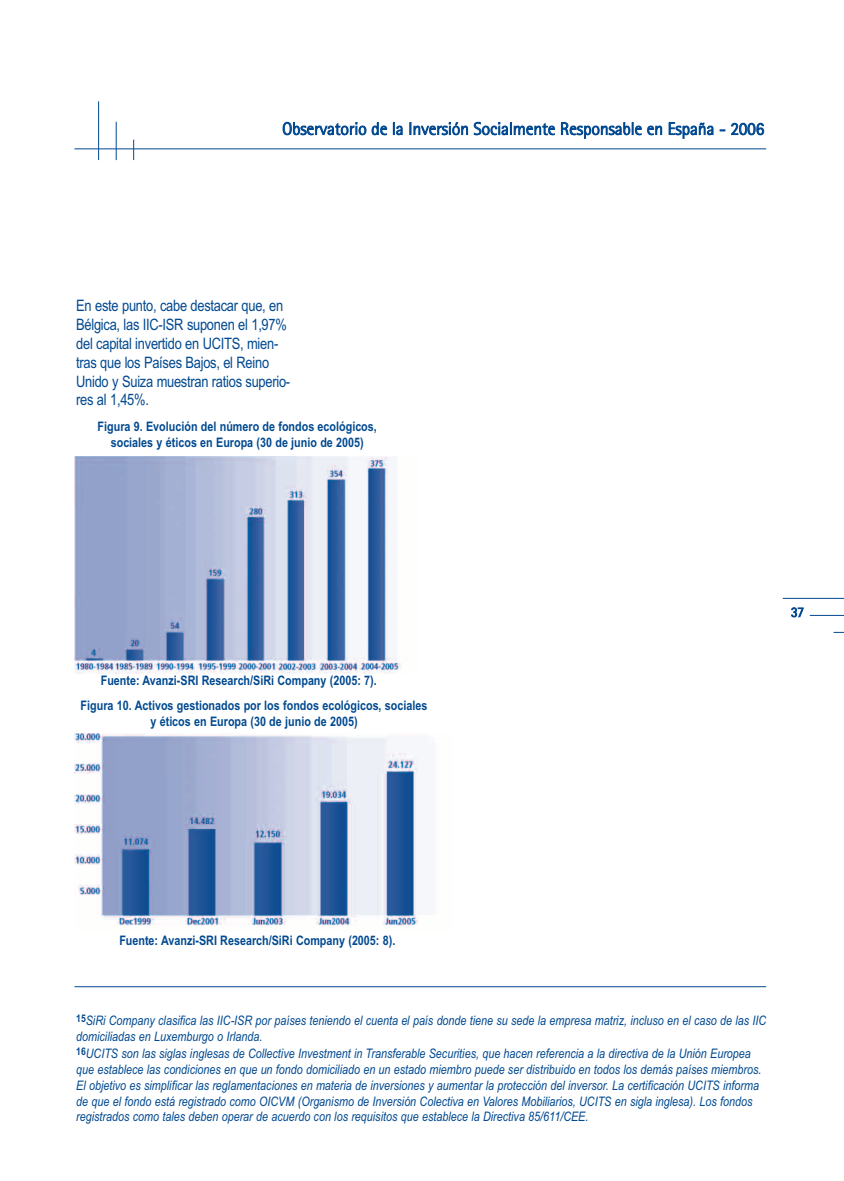
<style>
.page{position:relative;width:844px;height:1181px;background:#fff}
.page>*{position:absolute;margin:0;border:0;box-sizing:border-box;transform-origin:0 0}
.t1{font:300 17.5px "Rotis Semi Sans";color:#014990}
.t2{font:15.75px/18.9px "Arial Narrow";letter-spacing:-.02em;color:#014990}
.t3{font:300 14px "Rotis Semi Sans";color:#014990}
.t4{font:italic 13.12px/15.8px "Arial Narrow";color:#014990}
.t5{font:700 13.12px/15.8px "Arial Narrow";color:#014990;text-align:center}
</style>
<div class="page">
<hr style="left:98px;top:101px;width:1px;height:59px;background:#014990">
<hr style="left:74px;top:148px;width:692px;height:1px;background:#014990">
<hr style="left:74px;top:986px;width:692px;height:1px;background:#014990">
<svg style="left:133px;top:140px;width:1px;height:20px"></svg>
<hr style="left:116px;top:122px;width:1px;height:38px;background:#014990">
<hr style="left:809px;top:615px;width:34px;height:1px;background:#014990">
<hr style="left:782px;top:598px;width:61px;height:1px;background:#014990">
<img style="left:74px;top:456px;width:328px;height:217px">
<img style="left:74px;top:733px;width:344px;height:193px">
<h1 class="t1" style="left:282px;top:122px;width:483px">Observatorio de la Inversión Socialmente Responsable en España - 2006</h1>
<p class="t2" style="left:76px;top:296px;width:215px">En este punto, cabe destacar que, en<br>Bélgica, las IIC-ISR suponen el 1,97% del capital invertido en UCITS, mien&shy;tras que los Países Bajos, el Reino<br>Unido y Suiza muestran ratios superio&shy;res al 1,45%.</p>
<p class="t5" style="left:98px;top:419px;width:281px">Figura 9. Evolución del número de fondos ecológicos, sociales y éticos en Europa (30 de junio de 2005)</p>
<p class="t5" style="left:81px;top:668px;width:348px;line-height:25.2px;text-align:left;text-indent:20px">Fuente: Avanzi-SRI Research/SiRi Company (2005: 7).<br>Figura 10. Activos gestionados por los fondos ecológicos, sociales</p>
<p class="t5" style="left:150px;top:713px;width:208px">y éticos en Europa (30 de junio de 2005)</p>
<p class="t3" style="left:790px;top:607px;width:15px">37</p>
<p class="t5" style="left:119px;top:932px;width:277px">Fuente: Avanzi-SRI Research/SiRi Company (2005: 8).</p>
<p class="t4" style="left:76px;top:1012px;width:691px"><sup>15</sup>SiRi Company clasifica las IIC-ISR por países teniendo el cuenta el país donde tiene su sede la empresa matriz, incluso en el caso de las IIC domiciliadas en Luxemburgo o Irlanda.</p>
<p class="t4" style="left:76px;top:1046px;width:686px"><sup>16</sup>UCITS son las siglas inglesas de Collective Investment in Transferable Securities, que hacen referencia a la directiva de la Unión Europea que establece las condiciones en que un fondo domiciliado en un estado miembro puede ser distribuido en todos los demás países miembros.<br>El objetivo es simplificar las reglamentaciones en materia de inversiones y aumentar la protección del inversor. La certificación UCITS informa de que el fondo está registrado como OICVM (Organismo de Inversión Colectiva en Valores Mobiliarios, UCITS en sigla inglesa). Los fondos registrados como tales deben operar de acuerdo con los requisitos que establece la Directiva 85/611/CEE.</p>
</div>
